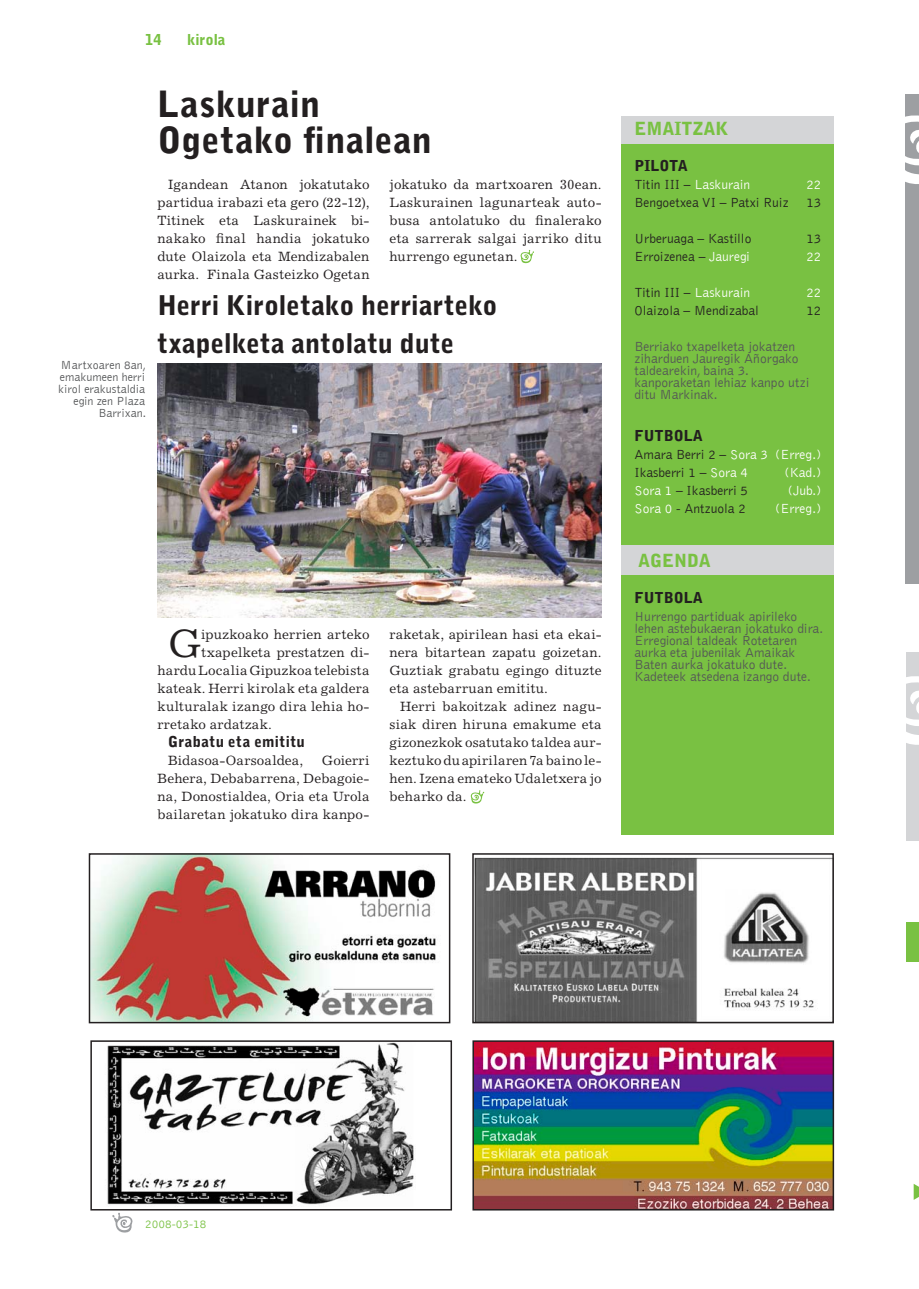
<style>
.page{position:relative;width:919px;height:1289px;background:#fff}
.page>*{position:absolute;margin:0;border:0;box-sizing:border-box;transform-origin:0 0}
.t1{font:39.75px "Excelsior";color:#231f20}
.t2{font:900 36px/36px "Bell Gothic Std";letter-spacing:.01em;color:#231f20}
.t3{font:900 27px/37.5px "Bell Gothic Std";letter-spacing:.005em;color:#231f20}
.t4{font:900 18px "Bell Gothic Std";color:#79c142}
.t5{font:900 15px "Bell Gothic Std";color:#231f20}
.t6{font:900 15px "Bell Gothic Std";letter-spacing:.03em;color:#231f20}
.t7{font:900 15px "Bell Gothic Std";color:#79c142}
.t8{font:13.5px/18px "Excelsior";letter-spacing:.015em;color:#231f20;text-align:justify}
.t9{font:300 13.5px/12px "Bell Gothic";color:#545557}
.t10{font:300 13.5px/18px "Bell Gothic";color:#231f20}
.t11{font:300 13.5px "Bell Gothic";color:#fff}
.t12{font:300 12px/12px "Bell Gothic";color:#545557;text-align:right}
.t13{font:300 12px "Bell Gothic";color:#79c142}
.s1{color:#fff}
</style>
<div class="page">
<svg style="left:112px;top:1212px;width:21px;height:21px"></svg>
<div style="left:621px;top:117px;width:212px;height:717px;background:#79c142"></div>
<div style="left:622px;top:545px;width:212px;height:30px;background:#d4d5d7"></div>
<img style="left:475px;top:1043px;width:356px;height:164px">
<div style="left:472px;top:1040px;width:362px;height:170px;border:2px solid #231f20"></div>
<img style="left:107px;top:1043px;width:307px;height:162px">
<div style="left:90px;top:1040px;width:362px;height:170px;border:2px solid #231f20"></div>
<div style="left:621px;top:116px;width:212px;height:28px;background:#d4d5d7"></div>
<div style="left:905px;top:94px;width:13px;height:490px;background:#9d9fa2"></div>
<svg style="left:905px;top:115px;width:13px;height:69px"></svg>
<div style="left:906px;top:922px;width:12px;height:40px;background:#79c142"></div>
<svg style="left:913px;top:1184px;width:5px;height:15px"></svg>
<img style="left:157px;top:363px;width:444px;height:254px">
<div style="left:906px;top:652px;width:12px;height:188px;background:#d4d5d7"></div>
<svg style="left:906px;top:676px;width:12px;height:69px"></svg>
<img style="left:92px;top:856px;width:344px;height:164px">
<div style="left:89px;top:853px;width:361px;height:170px;border:2px solid #231f20"></div>
<img style="left:475px;top:857px;width:355px;height:163px">
<div style="left:472px;top:853px;width:361px;height:170px;border:2px solid #231f20"></div>
<svg style="left:470px;top:790px;width:14px;height:14px"></svg>
<svg style="left:520px;top:250px;width:14px;height:14px"></svg>
<p class="t7" style="left:145px;top:30px;width:18px">14</p>
<p class="t7" style="left:187px;top:30px;width:40px">kirola</p>
<h2 class="t2" style="left:157px;top:86px;width:276px">Laskurain<br>Ogetako finalean</h2>
<p class="t8" style="left:157px;top:175px;width:214px;text-indent:11px">Igandean Atanon jokatutako partidua irabazi eta gero (22-12), Titinek eta Laskurainek bi&shy;nakako final handia jokatuko dute Olaizola eta Mendizabalen aurka. Finala Gasteizko Ogetan</p>
<p class="t8" style="left:389px;top:175px;width:214px">jokatuko da martxoaren 30ean.<br>Laskurainen lagunarteak auto&shy;busa antolatuko du finalerako eta sarrerak salgai jarriko ditu hurrengo egunetan.</p>
<p class="t12" style="left:58px;top:359px;width:89px">Martxoaren 8an, emakumeen herri kirol erakustaldia egin zen Plaza<br>Barrixan.</p>
<h3 class="t3" style="left:157px;top:287px;width:341px">Herri Kiroletako herriarteko txapelketa antolatu dute</h3>
<h1 class="t1" style="left:168px;top:620px;width:35px">G</h1>
<p class="t8" style="left:201px;top:625px;width:170px">ipuzkoako herrien arteko</p>
<p class="t8" style="left:201px;top:643px;width:170px">txapelketa prestatzen di-</p>
<p class="t8" style="left:157px;top:661px;width:214px">hardu Localia Gipuzkoa telebista</p>
<p class="t8" style="left:157px;top:679px;width:214px">kateak. Herri kirolak eta galdera</p>
<p class="t8" style="left:157px;top:697px;width:214px">kulturalak izango dira lehia ho-</p>
<p class="t8" style="left:157px;top:715px;width:116px">rretako ardatzak.</p>
<p class="t6" style="left:168px;top:733px;width:138px">Grabatu eta emititu</p>
<p class="t8" style="left:168px;top:751px;width:136px">Bidasoa-Oarsoaldea,</p>
<p class="t8" style="left:157px;top:751px;width:214px;text-indent:164px">Goierri Behera, Debabarrena, Debagoie&shy;na, Donostialdea, Oria eta Urola bailaretan jokatuko dira kanpo-</p>
<p class="t8" style="left:389px;top:625px;width:214px">raketak, apirilean hasi eta ekai&shy;nera bitartean zapatu goizetan.<br>Guztiak grabatu egingo dituzte eta astebarruan emititu.</p>
<p class="t8" style="left:389px;top:697px;width:214px;text-indent:11px">Herri bakoitzak adinez nagu&shy;siak diren hiruna emakume eta gizonezkok osatutako taldea aur&shy;keztuko du apirilaren 7a baino le&shy;hen. Izena emateko Udaletxera jo beharko da.</p>
<h3 class="t4" style="left:634px;top:118px;width:96px">EMAITZAK</h3>
<p class="t5" style="left:634px;top:157px;width:10px">PILOTA</p>
<p class="t10" style="left:634px;top:176px;width:117px">Titin III – <span class="s1">Laskurain</span></p>
<p class="t11" style="left:806px;top:177px;width:17px">22</p>
<p class="t10" style="left:634px;top:194px;width:156px">Bengoetxea VI – Patxi Ruiz</p>
<p class="t10" style="left:806px;top:194px;width:17px">13</p>
<p class="t10" style="left:634px;top:230px;width:118px">Urberuaga – Kastillo</p>
<p class="t10" style="left:806px;top:230px;width:17px">13</p>
<p class="t10" style="left:634px;top:248px;width:117px">Erroizenea – <span class="s1">Jauregi</span></p>
<p class="t11" style="left:806px;top:249px;width:17px">22</p>
<p class="t10" style="left:634px;top:284px;width:117px">Titin III – <span class="s1">Laskurain</span></p>
<p class="t11" style="left:806px;top:285px;width:17px">22</p>
<p class="t10" style="left:634px;top:302px;width:126px">Olaizola – Mendizabal</p>
<p class="t10" style="left:806px;top:302px;width:17px">12</p>
<p class="t9" style="left:634px;top:341px;width:176px">Berriako txapelketa jokatzen ziharduen Jauregik Añorgako taldearekin, baina 3. kanporaketan lehiaz kanpo utzi ditu Markinak.</p>
<p class="t5" style="left:634px;top:427px;width:50px">FUTBOLA</p>
<p class="t10" style="left:634px;top:446px;width:188px">Amara Berri 2 – <span class="s1">Sora 3 (Erreg.)<br></span>Ikasberri 1 – <span class="s1">Sora 4</span></p>
<p class="t11" style="left:784px;top:465px;width:38px">(Kad.)</p>
<p class="t10" style="left:634px;top:482px;width:115px"><span class="s1">Sora 1</span> – Ikasberri 5</p>
<p class="t11" style="left:787px;top:483px;width:35px">(Jub.)</p>
<p class="t10" style="left:634px;top:500px;width:113px"><span class="s1">Sora 0</span> - Antzuola 2</p>
<p class="t11" style="left:775px;top:501px;width:48px">(Erreg.)</p>
<h3 class="t4" style="left:638px;top:550px;width:74px">AGENDA</h3>
<p class="t5" style="left:634px;top:589px;width:50px">FUTBOLA</p>
<p class="t9" style="left:634px;top:611px;width:190px">Hurrengo partiduak apirileko lehen astebukaeran jokatuko dira.<br>Erregional taldeak Rotetaren aurka eta jubenilak Amaikak<br>Baten aurka jokatuko dute.<br>Kadeteek atsedena izango dute.</p>
<p class="t13" style="left:145px;top:1217px;width:63px">2008-03-18</p>
</div>
